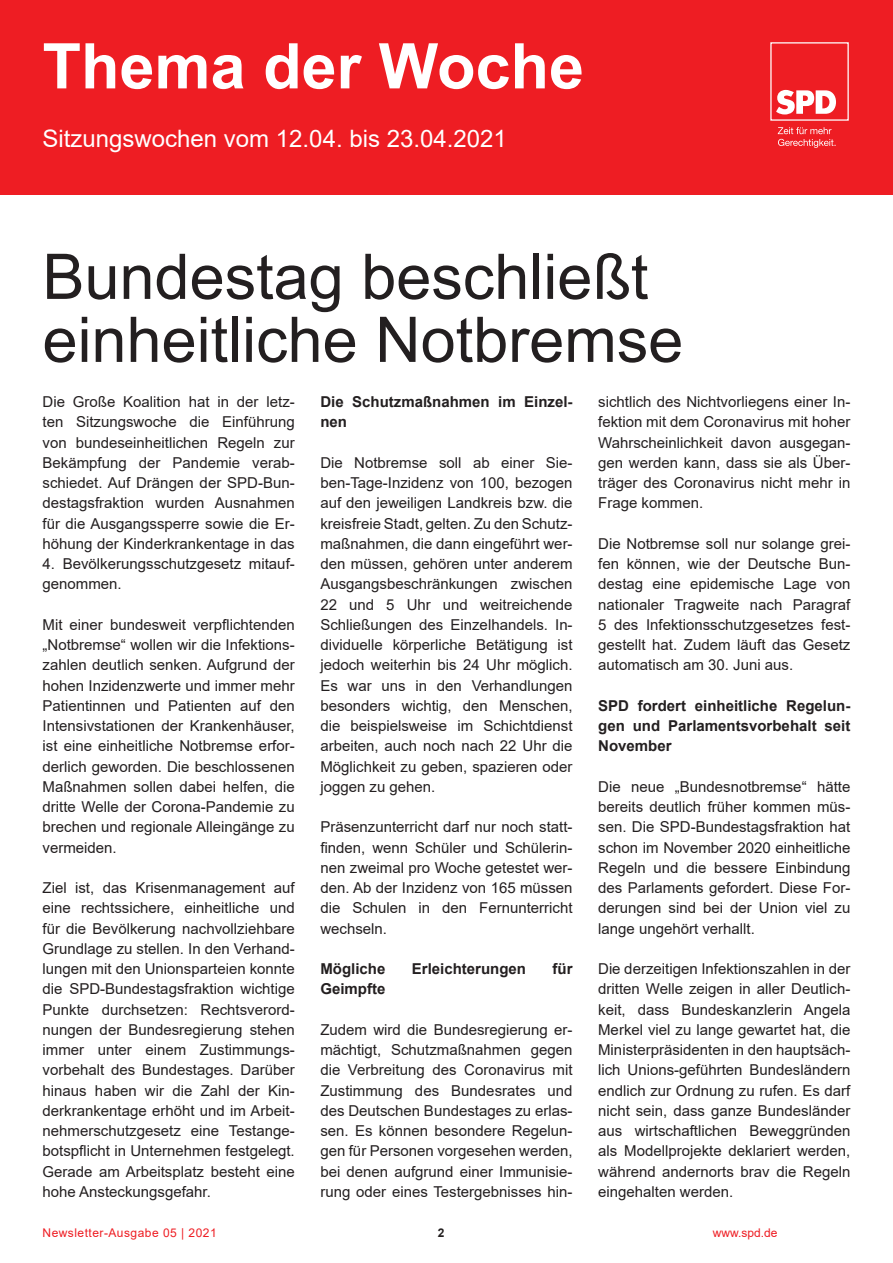
<style>
.page{position:relative;width:893px;height:1263px;background:#fff}
.page>*{position:absolute;margin:0;border:0;box-sizing:border-box;transform-origin:0 0}
.t1{font:63px "Arial";color:#231f20}
.t2{font:700 63px "Arial";color:#fff}
.t3{font:24px "Arial";color:#fff}
.t4{font:15px/20.2px "Arial";color:#231f20;text-align:justify}
.t5{font:700 15px/20.2px "Arial";color:#231f20}
.t6{font:12px "Arial";letter-spacing:.04em;color:#ee1d23}
.t7{font:700 12px "Arial";color:#231f20}
</style>
<div class="page">
<div style="left:0;top:0;width:893px;height:195px;background:#ee1d23"></div>
<svg style="left:770px;top:42px;width:79px;height:79px"></svg>
<svg style="left:778px;top:127px;width:58px;height:21px"></svg>
<h1 class="t2" style="left:43px;top:22px;width:543px">Thema der Woche</h1>
<h2 class="t3" style="left:43px;top:122px;width:466px">Sitzungswochen vom 12.04. bis 23.04.2021</h2>
<p class="t1" style="left:43px;top:233px;width:607px">Bundestag beschließt</p>
<p class="t1" style="left:43px;top:296px;width:642px">einheitliche Notbremse</p>
<p class="t4" style="left:43px;top:392px;width:254px">Die Große Koalition hat in der letz&shy;ten Sitzungswoche die Einführung von bundeseinheitlichen Regeln zur Bekämpfung der Pandemie verab&shy;schiedet. Auf Drängen der SPD-Bun&shy;destagsfraktion wurden Ausnahmen für die Ausgangssperre sowie die Er&shy;höhung der Kinderkrankentage in das</p>
<p class="t4" style="left:43px;top:554px;width:254px">4. Bevölkerungsschutzgesetz mitauf&shy;genommen.</p>
<p class="t4" style="left:43px;top:614px;width:254px">Mit einer bundesweit verpflichtenden „Notbremse“ wollen wir die Infektions&shy;zahlen deutlich senken. Aufgrund der hohen Inzidenzwerte und immer mehr Patientinnen und Patienten auf den Intensivstationen der Krankenhäuser, ist eine einheitliche Notbremse erfor&shy;derlich geworden. Die beschlossenen Maßnahmen sollen dabei helfen, die dritte Welle der Corona-Pandemie zu brechen und regionale Alleingänge zu vermeiden.</p>
<p class="t4" style="left:43px;top:878px;width:254px">Ziel ist, das Krisenmanagement auf eine rechtssichere, einheitliche und für die Bevölkerung nachvollziehbare Grundlage zu stellen. In den Verhand&shy;lungen mit den Unionsparteien konnte die SPD-Bundestagsfraktion wichtige Punkte durchsetzen: Rechtsverord&shy;nungen der Bundesregierung stehen immer unter einem Zustimmungs&shy;vorbehalt des Bundestages. Darüber hinaus haben wir die Zahl der Kin&shy;derkrankentage erhöht und im Arbeit&shy;nehmerschutzgesetz eine Testange&shy;botspflicht in Unternehmen festgelegt.<br>Gerade am Arbeitsplatz besteht eine hohe Ansteckungsgefahr.</p>
<p class="t5" style="left:320px;top:392px;width:254px">Die Schutzmaßnahmen im Einzel&shy;nen</p>
<p class="t4" style="left:320px;top:452px;width:254px">Die Notbremse soll ab einer Sie&shy;ben-Tage-Inzidenz von 100, bezogen auf den jeweiligen Landkreis bzw. die kreisfreie Stadt, gelten. Zu den Schutz&shy;maßnahmen, die dann eingeführt wer&shy;den müssen, gehören unter anderem Ausgangsbeschränkungen zwischen 22 und 5 Uhr und weitreichende Schließungen des Einzelhandels. In&shy;dividuelle körperliche Betätigung ist jedoch weiterhin bis 24 Uhr möglich.<br>Es war uns in den Verhandlungen besonders wichtig, den Menschen, die beispielsweise im Schichtdienst arbeiten, auch noch nach 22 Uhr die Möglichkeit zu geben, spazieren oder joggen zu gehen.</p>
<p class="t4" style="left:320px;top:817px;width:254px">Präsenzunterricht darf nur noch statt&shy;finden, wenn Schüler und Schülerin&shy;nen zweimal pro Woche getestet wer&shy;den. Ab der Inzidenz von 165 müssen die Schulen in den Fernunterricht wechseln.</p>
<p class="t5" style="left:320px;top:959px;width:67px">Mögliche</p>
<p class="t5" style="left:412px;top:959px;width:116px">Erleichterungen</p>
<p class="t5" style="left:553px;top:959px;width:21px">für</p>
<p class="t5" style="left:320px;top:979px;width:67px">Geimpfte</p>
<p class="t4" style="left:320px;top:1019px;width:254px">Zudem wird die Bundesregierung er&shy;mächtigt, Schutzmaßnahmen gegen die Verbreitung des Coronavirus mit Zustimmung des Bundesrates und des Deutschen Bundestages zu erlas&shy;sen. Es können besondere Regelun&shy;gen für Personen vorgesehen werden, bei denen aufgrund einer Immunisie&shy;rung oder eines Testergebnisses hin-</p>
<p class="t4" style="left:598px;top:392px;width:254px">sichtlich des Nichtvorliegens einer In&shy;fektion mit dem Coronavirus mit hoher Wahrscheinlichkeit davon ausgegan&shy;gen werden kann, dass sie als Über&shy;träger des Coronavirus nicht mehr in Frage kommen.</p>
<p class="t4" style="left:598px;top:533px;width:254px">Die Notbremse soll nur solange grei&shy;fen können, wie der Deutsche Bun&shy;destag eine epidemische Lage von nationaler Tragweite nach Paragraf 5 des Infektionsschutzgesetzes fest&shy;gestellt hat. Zudem läuft das Gesetz automatisch am 30. Juni aus.</p>
<p class="t5" style="left:598px;top:696px;width:254px;text-align:justify">SPD fordert einheitliche Regelun&shy;gen und Parlamentsvorbehalt seit November</p>
<p class="t4" style="left:598px;top:776px;width:254px">Die neue „Bundesnotbremse“ hätte bereits deutlich früher kommen müs&shy;sen. Die SPD-Bundestagsfraktion hat schon im November 2020 einheitliche Regeln und die bessere Einbindung des Parlaments gefordert. Diese For&shy;derungen sind bei der Union viel zu lange ungehört verhallt.</p>
<p class="t4" style="left:598px;top:959px;width:254px">Die derzeitigen Infektionszahlen in der dritten Welle zeigen in aller Deutlich&shy;keit, dass Bundeskanzlerin Angela Merkel viel zu lange gewartet hat, die Ministerpräsidenten in den hauptsäch&shy;lich Unions-geführten Bundesländern endlich zur Ordnung zu rufen. Es darf nicht sein, dass ganze Bundesländer aus wirtschaftlichen Beweggründen als Modellprojekte deklariert werden, während andernorts brav die Regeln eingehalten werden.</p>
<p class="t6" style="left:43px;top:1225px;width:176px">Newsletter-Ausgabe 05 | 2021</p>
<p class="t7" style="left:438px;top:1225px;width:8px">2</p>
<p class="t6" style="left:713px;top:1225px;width:66px">www.spd.de</p>
</div>
